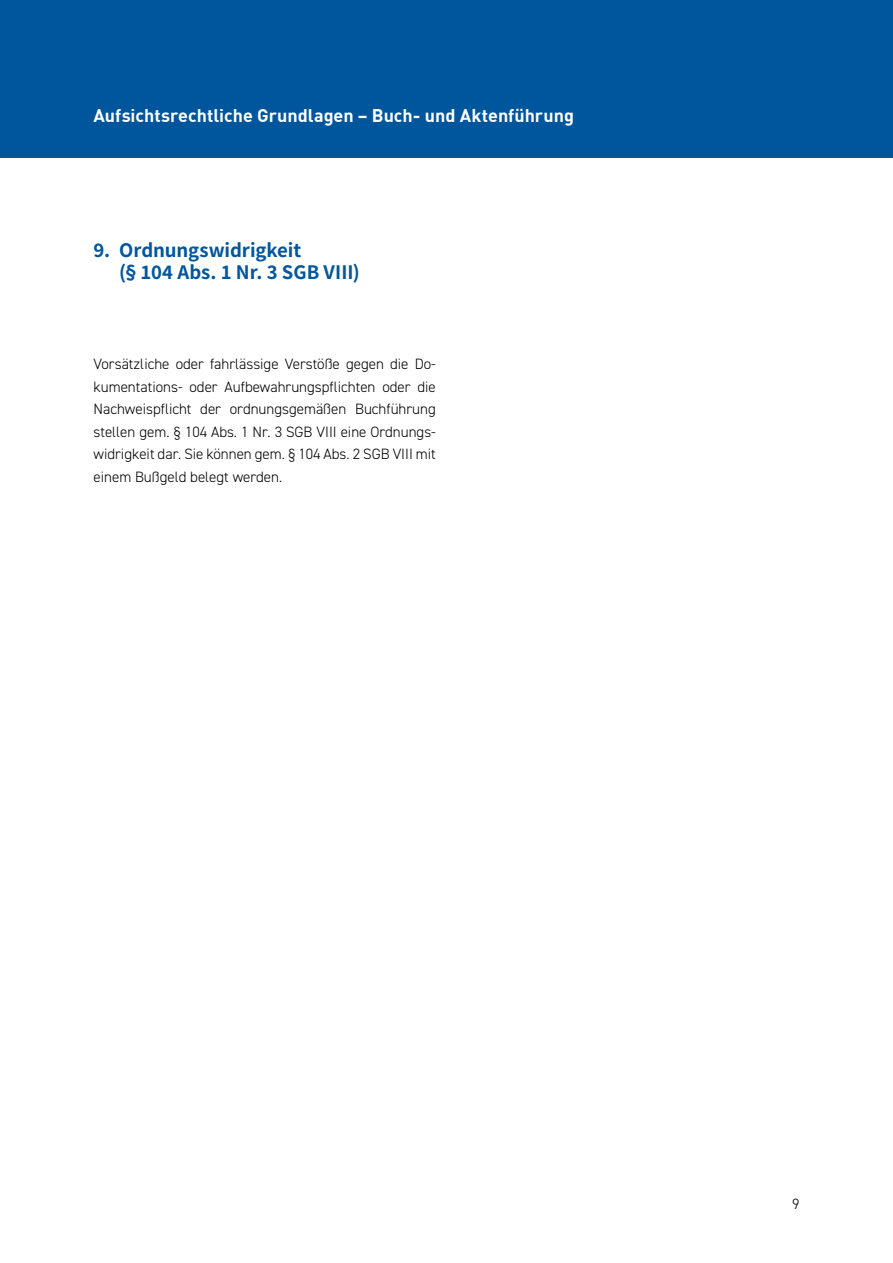
<style>
.page{position:relative;width:893px;height:1263px;background:#fff}
.page>*{position:absolute;margin:0;border:0;box-sizing:border-box;transform-origin:0 0}
.t1{font:21px/22.5px "Source Sans Variable";letter-spacing:-.005em;color:#00569d}
.t2{font:700 18px "DIN";color:#fff}
.t3{font:300 15px/22.5px "DIN2014";color:#000;text-align:justify}
</style>
<div class="page">
<div style="left:0;top:0;width:893px;height:157px;background:#00569d"></div>
<p class="t2" style="left:94px;top:103px;width:482px">Aufsichtsrechtliche Grundlagen – Buch- und Aktenführung</p>
<h1 class="t1" style="left:119px;top:238px;width:242px;text-indent:-26px">9. Ordnungswidrigkeit<br>(§ 104 Abs. 1 Nr. 3 SGB VIII)</h1>
<p class="t3" style="left:94px;top:353px;width:344px">Vorsätzliche oder fahrlässige Verstöße gegen die Do&shy;kumentations- oder Aufbewahrungspflichten oder die Nachweispflicht der ordnungsgemäßen Buchführung stellen gem. § 104 Abs. 1 Nr. 3 SGB VIII eine Ordnungs&shy;widrigkeit dar. Sie können gem. § 104 Abs. 2 SGB VIII mit einem Bußgeld belegt werden.</p>
<p class="t3" style="left:792px;top:1193px;width:9px">9</p>
</div>
